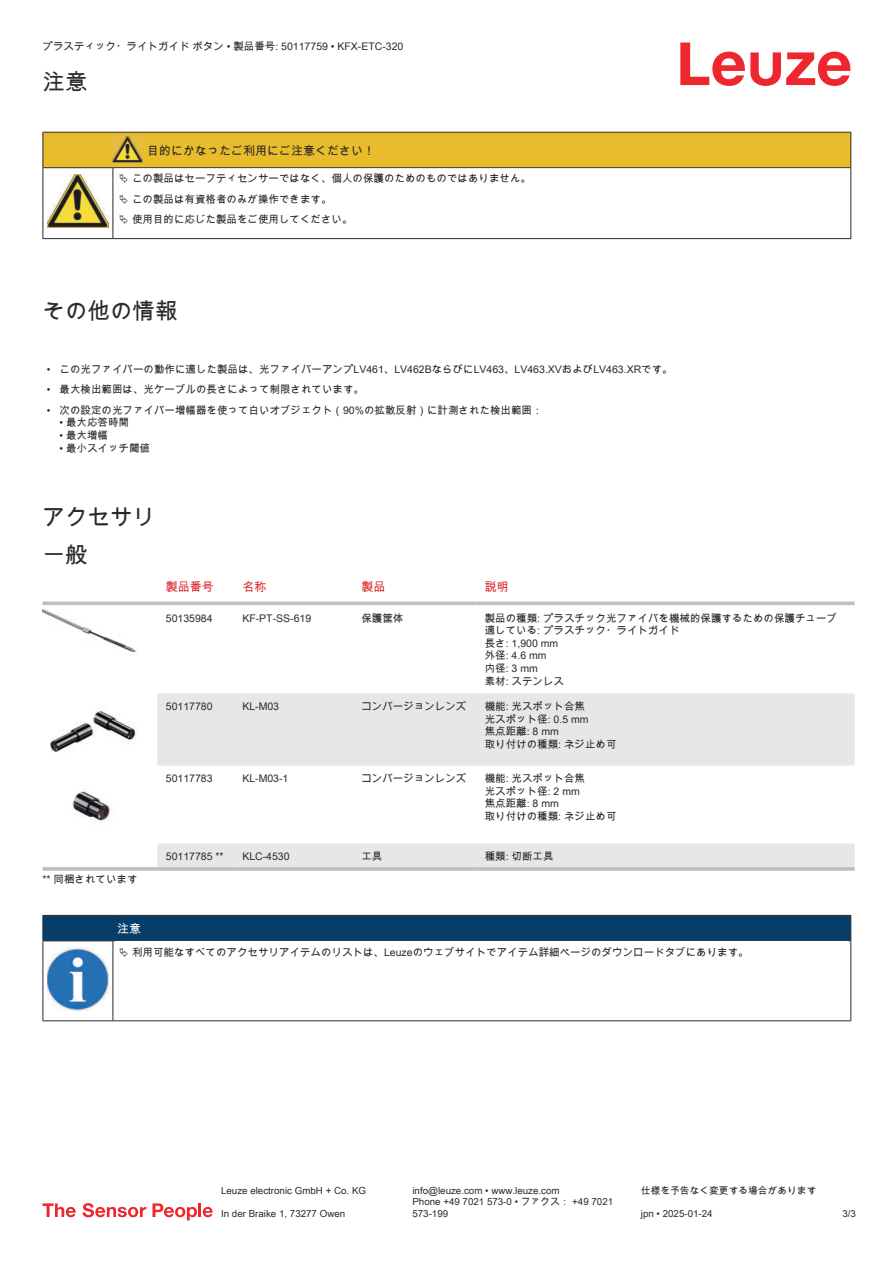
<style>
.page{position:relative;width:893px;height:1263px;background:#fff}
.page>*{position:absolute;margin:0;border:0;box-sizing:border-box;transform-origin:0 0}
.t1{font:22.5px/38.7px "Arial Unicode MS";color:#2b292a}
.t2{font:12px "Arial Unicode MS";color:#2b292a}
.t3{font:12px "Arial Unicode MS";color:#db2a30}
.t4{font:12px "Arial Unicode MS";color:#fff}
.t5{font:10.5px/12.6px "Arial Unicode MS";color:#2b292a}
.t6{font:9.75px/11.7px "Arial Unicode MS";color:#2b292a}
</style>
<div class="page">
<svg style="left:680px;top:43px;width:170px;height:43px"></svg>
<svg style="left:157px;top:693px;width:698px;height:174px;fill:#e6e7e9"></svg>
<svg style="left:43px;top:601px;width:114px;height:4px"></svg>
<svg style="left:157px;top:601px;width:77px;height:4px"></svg>
<svg style="left:234px;top:601px;width:119px;height:4px"></svg>
<svg style="left:353px;top:601px;width:123px;height:4px"></svg>
<svg style="left:476px;top:601px;width:379px;height:4px;background:#c5c7c9"></svg>
<hr style="left:43px;top:867px;width:114px;height:4px;background:#bdbfc1">
<hr style="left:157px;top:867px;width:77px;height:4px;background:#bdbfc1">
<svg style="left:234px;top:867px;width:119px;height:4px"></svg>
<svg style="left:353px;top:867px;width:123px;height:4px"></svg>
<hr style="left:476px;top:867px;width:379px;height:4px;background:#bdbfc1">
<img style="left:43px;top:609px;width:93px;height:44px">
<img style="left:50px;top:711px;width:87px;height:42px">
<img style="left:72px;top:789px;width:40px;height:32px">
<div style="left:43px;top:915px;width:808px;height:26px;background:#063d69"></div>
<hr style="left:113px;top:940px;width:738px;height:1px;background:#2b292a">
<hr style="left:43px;top:941px;width:1px;height:75px;background:#2b292a">
<hr style="left:113px;top:941px;width:1px;height:75px;background:#2b292a">
<hr style="left:850px;top:941px;width:1px;height:75px;background:#2b292a">
<hr style="left:43px;top:1020px;width:70px;height:1px;background:#2b292a">
<hr style="left:113px;top:1020px;width:738px;height:1px;background:#2b292a">
<img style="left:47px;top:947px;width:61px;height:63px">
<svg style="left:43px;top:1203px;width:33px;height:14px"></svg>
<svg style="left:83px;top:1203px;width:63px;height:14px"></svg>
<svg style="left:153px;top:1203px;width:44px;height:17px"></svg>
<hr style="left:198px;top:1203px;width:3px;height:14px;background:#ed272d">
<svg style="left:203px;top:1207px;width:10px;height:10px"></svg>
<hr style="left:43px;top:238px;width:70px;height:1px;background:#2b292a">
<hr style="left:113px;top:238px;width:30px;height:1px;background:#2b292a">
<hr style="left:143px;top:238px;width:708px;height:1px;background:#2b292a">
<svg style="left:43px;top:132px;width:808px;height:106px"></svg>
<p class="t5" style="left:43px;top:40px;width:362px">プラスティック・ライトガイド ボタン • 製品番号: 50117759 • KFX-ETC-320</p>
<h1 class="t1" style="left:43px;top:62px;width:46px">注意</h1>
<p class="t2" style="left:147px;top:142px;width:229px">目的にかなったご利用にご注意ください！</p>
<p class="t5" style="left:132px;top:168px;width:400px;line-height:20.2px">この製品はセーフティセンサーではなく、個人の保護のためのものではありません。この製品は有資格者のみが操作できます。<br>使用目的に応じた製品をご使用してください。</p>
<h1 class="t1" style="left:43px;top:291px;width:136px">その他の情報</h1>
<p class="t5" style="left:47px;top:363px;width:627px">• この光ファイバーの動作に適した製品は、光ファイバーアンプLV461、LV462BならびにLV463、LV463.XVおよびLV463.XRです。</p>
<p class="t5" style="left:47px;top:383px;width:319px">• 最大検出範囲は、光ケーブルの長さによって制限されています。</p>
<p class="t5" style="left:47px;top:403px;width:497px">• 次の設定の光ファイバー増幅器を使って白いオブジェクト（90%の拡散反射）に計測された検出範囲：</p>
<p class="t5" style="left:60px;top:416px;width:71px">• 最大応答時間</p>
<p class="t5" style="left:60px;top:429px;width:50px">• 最大増幅</p>
<p class="t5" style="left:60px;top:441px;width:92px">• 最小スイッチ閾値</p>
<h1 class="t1" style="left:43px;top:497px;width:114px">アクセサリ一般</h1>
<p class="t3" style="left:166px;top:578px;width:49px">製品番号</p>
<p class="t3" style="left:242px;top:578px;width:25px">名称</p>
<p class="t3" style="left:361px;top:578px;width:25px">製品</p>
<p class="t3" style="left:485px;top:578px;width:25px">説明</p>
<p class="t5" style="left:166px;top:611px;width:48px">50135984</p>
<p class="t5" style="left:242px;top:611px;width:70px">KF-PT-SS-619</p>
<p class="t5" style="left:361px;top:611px;width:43px">保護筐体</p>
<p class="t5" style="left:485px;top:611px;width:354px">製品の種類: プラスチック光ファイバを機械的保護するための保護チューブ適している: プラスチック・ライトガイド<br>長さ: 1,900 mm<br>外径: 4.6 mm<br>内径: 3 mm<br>素材: ステンレス</p>
<p class="t5" style="left:166px;top:700px;width:48px">50117780</p>
<p class="t5" style="left:242px;top:700px;width:38px">KL-M03</p>
<p class="t5" style="left:361px;top:700px;width:106px">コンバージョンレンズ</p>
<p class="t5" style="left:485px;top:700px;width:133px">機能: 光スポット合焦<br>光スポット径: 0.5 mm<br>焦点距離: 8 mm<br>取り付けの種類: ネジ止め可</p>
<p class="t5" style="left:166px;top:772px;width:48px">50117783</p>
<p class="t5" style="left:242px;top:772px;width:48px">KL-M03-1</p>
<p class="t5" style="left:361px;top:772px;width:106px">コンバージョンレンズ</p>
<p class="t5" style="left:485px;top:772px;width:133px">機能: 光スポット合焦<br>光スポット径: 2 mm<br>焦点距離: 8 mm<br>取り付けの種類: ネジ止め可</p>
<p class="t5" style="left:166px;top:850px;width:59px">50117785 **</p>
<p class="t5" style="left:242px;top:850px;width:49px">KLC-4530</p>
<p class="t5" style="left:361px;top:850px;width:22px">工具</p>
<p class="t5" style="left:485px;top:850px;width:70px">種類: 切断工具</p>
<p class="t5" style="left:43px;top:873px;width:97px">** 同梱されています</p>
<p class="t4" style="left:117px;top:920px;width:25px">注意</p>
<p class="t5" style="left:132px;top:945px;width:618px">利用可能なすべてのアクセサリアイテムのリストは、Leuzeのウェブサイトでアイテム詳細ページのダウンロードタブにあります。</p>
<p class="t6" style="left:221px;top:1184px;width:146px">Leuze electronic GmbH + Co. KG</p>
<p class="t6" style="left:412px;top:1184px;width:149px">info@leuze.com • www.leuze.com</p>
<p class="t6" style="left:641px;top:1184px;width:177px">仕様を予告なく変更する場合があります</p>
<p class="t6" style="left:221px;top:1207px;width:126px">In der Braike 1, 73277 Owen</p>
<p class="t6" style="left:412px;top:1196px;width:202px">Phone +49 7021 573-0 • ファクス： +49 7021<br>573-199</p>
<p class="t6" style="left:641px;top:1207px;width:73px">jpn • 2025-01-24</p>
<p class="t6" style="left:842px;top:1207px;width:15px">3/3</p>
</div>
